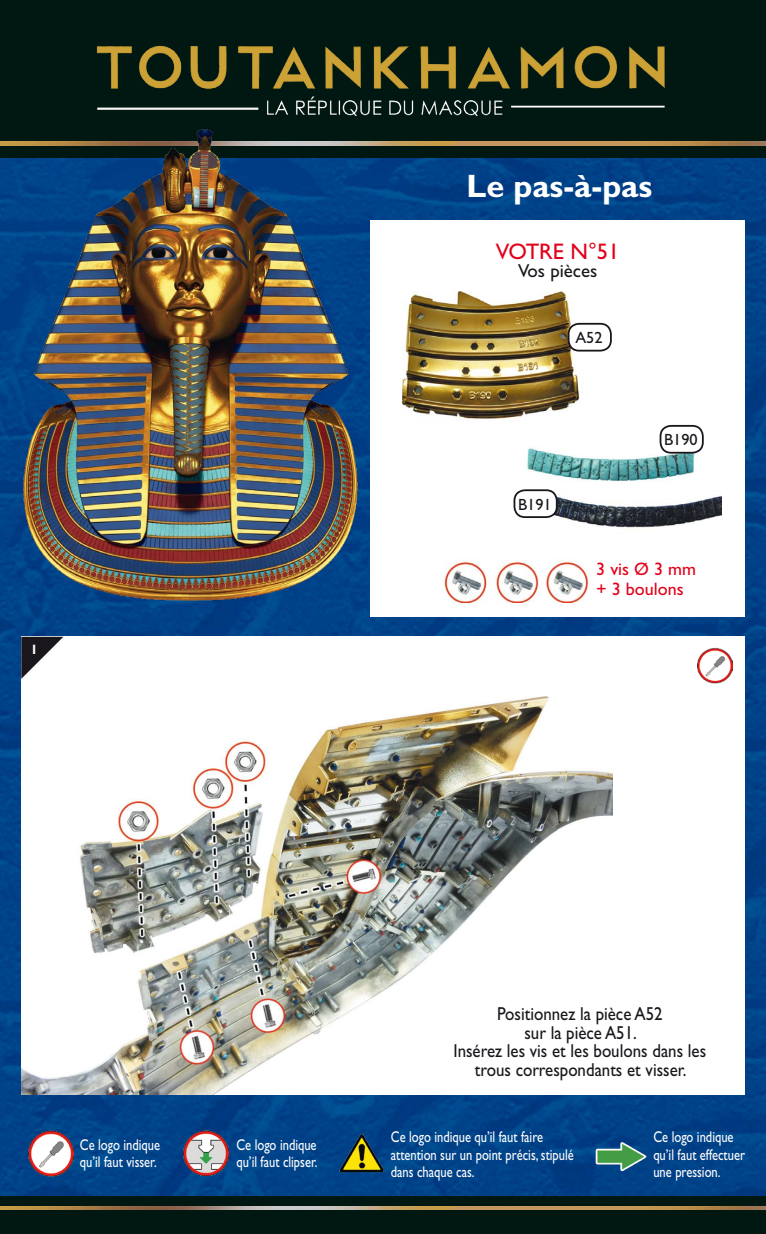
<style>
.page{position:relative;width:766px;height:1234px;background:#fff}
.page>*{position:absolute;margin:0;border:0;box-sizing:border-box;transform-origin:0 0}
.t1{font:700 32.4px "Gill Sans";color:#fff}
.t2{font:22.5px "Gill Sans";color:#e2001a}
.t3{font:18.75px/18.8px "Gill Sans";color:#1a171c;text-align:center;scale:.9 1}
.t4{font:18.75px "Gill Sans";color:#1a171c}
.t5{font:18px/19.5px "Gill Sans";color:#e2001a}
.t6{font:16.2px "Gill Sans";color:#1a171c}
.t7{font:15.6px/17.2px "Gill Sans";color:#fff;scale:.8 1}
.t8{font:700 13.65px "Gill Sans";color:#fff}
</style>
<div class="page">
<img style="left:0;top:158px;width:765px;height:1038px">
<div style="left:0;top:0;width:765px;height:158px;background:#001811"></div>
<img style="left:96px;top:45px;width:569px;height:71px">
<img style="left:0;top:142px;width:765px;height:3px">
<img style="left:11px;top:109px;width:356px;height:527px">
<img style="left:339px;top:1133px;width:45px;height:42px">
<img style="left:184px;top:1125px;width:45px;height:50px">
<img style="left:28px;top:1128px;width:45px;height:50px">
<div style="left:370px;top:220px;width:374px;height:397px;background:#fff"></div>
<img style="left:402px;top:291px;width:319px;height:311px">
<div style="left:21px;top:636px;width:723px;height:458px;background:#fff"></div>
<img style="left:21px;top:696px;width:591px;height:398px">
<svg style="left:21px;top:636px;width:42px;height:42px"></svg>
<div style="left:0;top:1196px;width:765px;height:37px;background:#001811"></div>
<img style="left:0;top:1206px;width:765px;height:3px">
<div style="left:514px;top:490px;width:42px;height:27px;background:#fff;border-radius:10px"></div>
<div style="left:513px;top:489px;width:44px;height:29px;border:2px solid #1a171c;border-radius:10px"></div>
<div style="left:660px;top:426px;width:42px;height:26px;background:#fff;border-radius:10px"></div>
<div style="left:659px;top:425px;width:44px;height:28px;border:2px solid #1a171c;border-radius:10px"></div>
<div style="left:568px;top:324px;width:42px;height:26px;background:#fff;border-radius:10px"></div>
<div style="left:567px;top:323px;width:44px;height:28px;border:2px solid #1a171c;border-radius:10px"></div>
<img style="left:594px;top:1135px;width:51px;height:40px">
<img style="left:697px;top:648px;width:35px;height:36px">
<p class="t8" style="left:30px;top:641px;width:9px">1</p>
<h1 class="t1" style="left:466px;top:167px;width:187px">Le pas-à-pas</h1>
<h2 class="t2" style="left:496px;top:238px;width:125px">VOTRE N°51</h2>
<p class="t4" style="left:518px;top:260px;width:81px">Vos pièces</p>
<p class="t6" style="left:575px;top:328px;width:29px">A52</p>
<p class="t6" style="left:518px;top:495px;width:35px">B191</p>
<p class="t6" style="left:664px;top:430px;width:35px">B190</p>
<p class="t5" style="left:596px;top:559px;width:101px">3 vis Ø 3 mm + 3 boulons</p>
<p class="t3" style="left:453px;top:1004px;width:282px">Positionnez la pièce A52<br>sur la pièce A51.<br>Insérez les vis et les boulons dans les trous correspondants et visser.</p>
<p class="t7" style="left:80px;top:1135px;width:102px">Ce logo indique qu’il faut visser.</p>
<p class="t7" style="left:236px;top:1135px;width:103px">Ce logo indique qu’il faut clipser.</p>
<p class="t7" style="left:391px;top:1128px;width:230px">Ce logo indique qu’il faut faire attention sur un point précis, stipulé dans chaque cas.</p>
<p class="t7" style="left:653px;top:1128px;width:116px">Ce logo indique qu’il faut effectuer une pression.</p>
</div>
